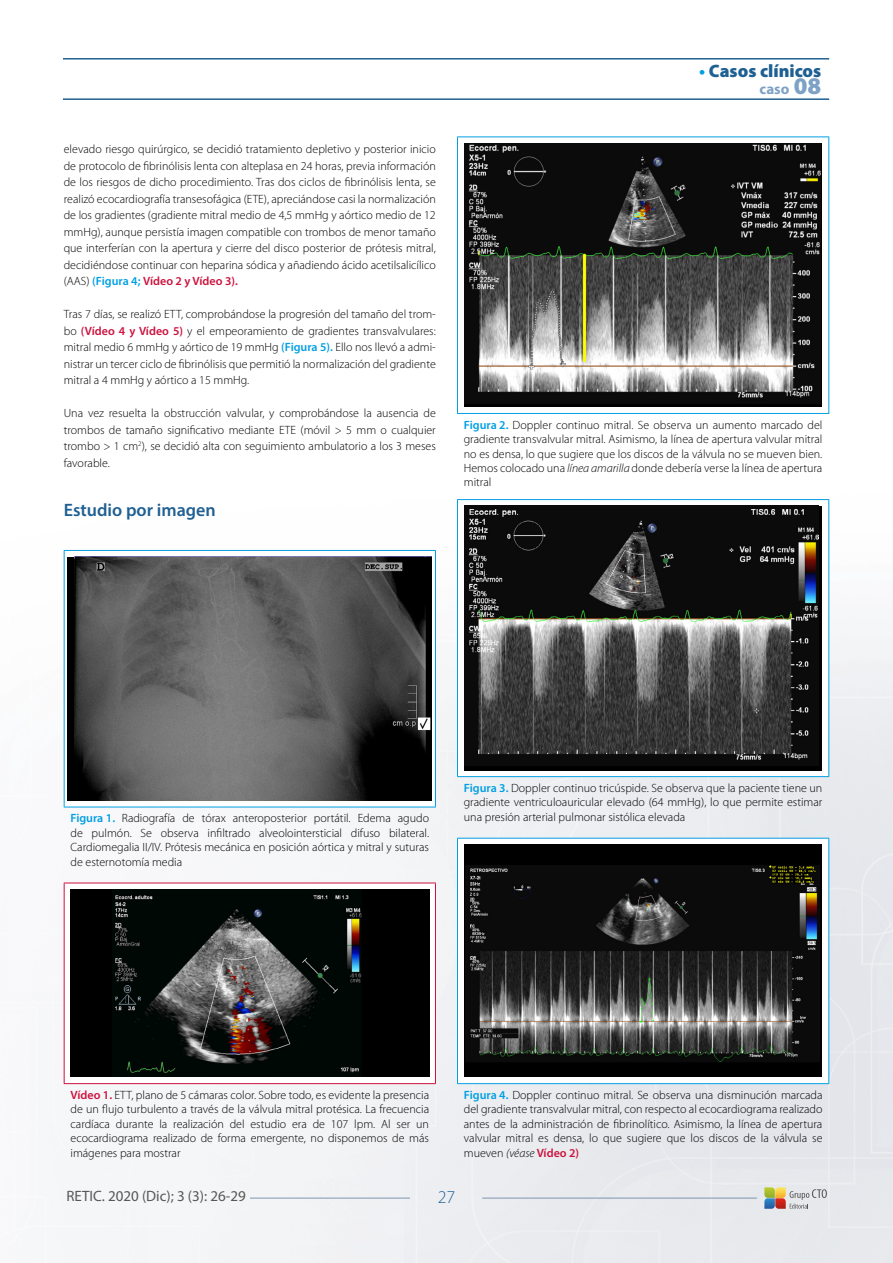
<style>
.page{position:relative;width:893px;height:1263px;background:#fff}
.page>*{position:absolute;margin:0;border:0;box-sizing:border-box;transform-origin:0 0}
.t1{font:600 18px "Myriad Pro";color:#1f6092}
.t2{font:900 18px "Myriad Pro";color:#1f6092}
.t3{font:300 18px "Myriad Pro";color:#1f6092}
.t4{font:15px "Myriad Pro";color:#575756}
.t5{font:700 15px "Myriad Pro";color:#7da2c5}
.t6{font:300 12px/14.4px "Myriad Pro";color:#000;text-align:justify}
.s1{font-weight:600;color:#009fe3}
.s2{font-weight:600;color:#cd123e}
.s3{font-weight:700;color:#009fe3}
.s4{font-style:inherit}
.s5{font-weight:900;font-size:24px}
.s6{font-style:italic}
</style>
<div class="page">
<img style="left:62px;top:58px;width:831px;height:1205px">
<svg style="left:764px;top:1187px;width:63px;height:22px"></svg>
<hr style="left:482px;top:1198px;width:275px;height:1px;background:#7e94b0">
<hr style="left:63px;top:58px;width:766px;height:2px;background:#1f6092">
<hr style="left:63px;top:98px;width:766px;height:2px;background:#1f6092">
<hr style="left:250px;top:1198px;width:160px;height:1px;background:#7e94b0">
<svg style="left:65px;top:551px;width:370px;height:256px"></svg>
<hr style="left:64px;top:550px;width:372px;height:1px;background:#009fe3">
<hr style="left:64px;top:551px;width:1px;height:256px;background:#009fe3">
<hr style="left:435px;top:551px;width:1px;height:256px;background:#009fe3">
<hr style="left:64px;top:807px;width:372px;height:1px;background:#009fe3">
<div style="left:68px;top:557px;width:364px;height:243px;background:#000"></div>
<img style="left:75px;top:557px;width:356px;height:243px">
<div style="left:64px;top:883px;width:371px;height:200px;background:#fff"></div>
<hr style="left:64px;top:883px;width:372px;height:1px;background:#cd123e">
<hr style="left:64px;top:883px;width:1px;height:200px;background:#cd123e">
<hr style="left:435px;top:883px;width:1px;height:200px;background:#cd123e">
<hr style="left:64px;top:1083px;width:372px;height:1px;background:#cd123e">
<div style="left:70px;top:889px;width:359px;height:188px;background:#000"></div>
<img style="left:115px;top:895px;width:247px;height:179px">
<svg style="left:457px;top:137px;width:372px;height:276px"></svg>
<hr style="left:457px;top:137px;width:372px;height:1px;background:#009fe3">
<hr style="left:457px;top:137px;width:1px;height:276px;background:#009fe3">
<hr style="left:828px;top:137px;width:1px;height:276px;background:#009fe3">
<hr style="left:457px;top:413px;width:372px;height:1px;background:#009fe3">
<img style="left:465px;top:143px;width:356px;height:261px">
<div style="left:457px;top:500px;width:372px;height:277px;background:#fff"></div>
<hr style="left:457px;top:499px;width:372px;height:1px;background:#009fe3">
<hr style="left:457px;top:500px;width:1px;height:276px;background:#009fe3">
<hr style="left:828px;top:500px;width:1px;height:276px;background:#009fe3">
<hr style="left:457px;top:776px;width:372px;height:1px;background:#009fe3">
<div style="left:465px;top:506px;width:357px;height:264px;background:#000"></div>
<img style="left:465px;top:506px;width:354px;height:260px">
<div style="left:457px;top:838px;width:372px;height:245px;background:#fff"></div>
<hr style="left:457px;top:838px;width:372px;height:1px;background:#009fe3">
<hr style="left:457px;top:838px;width:1px;height:245px;background:#009fe3">
<hr style="left:828px;top:838px;width:1px;height:245px;background:#009fe3">
<hr style="left:457px;top:1083px;width:372px;height:1px;background:#009fe3">
<div style="left:465px;top:844px;width:357px;height:233px;background:#000"></div>
<img style="left:466px;top:866px;width:353px;height:196px">
<p class="t6" style="left:64px;top:141px;width:374px;line-height:16.5px">elevado riesgo quirúrgico, se decidió tratamiento depletivo y posterior inicio de protocolo de fibrinólisis lenta con alteplasa en 24 horas, previa información de los riesgos de dicho procedimiento. Tras dos ciclos de fibrinólisis lenta, se realizó ecocardiografía transesofágica (ETE), apreciándose casi la normalización de los gradientes (gradiente mitral medio de 4,5 mmHg y aórtico medio de 12 mmHg), aunque persistía imagen compatible con trombos de menor tamaño que interferían con la apertura y cierre del disco posterior de prótesis mitral, decidiéndose continuar con heparina sódica y añadiendo ácido acetilsalicílico (AAS) <span class="s1">(Figura 4;</span> <span class="s2">Vídeo 2 y Vídeo 3).</span></p>
<p class="t6" style="left:64px;top:306px;width:374px;line-height:16.5px">Tras 7 días, se realizó ETT, comprobándose la progresión del tamaño del trom&shy;bo <span class="s2">(Vídeo 4 y Vídeo 5)</span> y el empeoramiento de gradientes transvalvulares: mitral medio 6 mmHg y aórtico de 19 mmHg <span class="s1">(Figura 5).</span> Ello nos llevó a admi&shy;nistrar un tercer ciclo de fibrinólisis que permitió la normalización del gradiente mitral a 4 mmHg y aórtico a 15 mmHg.</p>
<p class="t6" style="left:64px;top:405px;width:374px;line-height:16.5px">Una vez resuelta la obstrucción valvular, y comprobándose la ausencia de trombos de tamaño significativo mediante ETE (móvil &gt; 5 mm o cualquier trombo &gt; 1 cm<sup>2</sup>), se decidió alta con seguimiento ambulatorio a los 3 meses favorable.</p>
<h1 class="t1" style="left:64px;top:499px;width:154px">Estudio por imagen</h1>
<h1 class="t2" style="left:699px;top:59px;width:124px"><span class="s3">•</span> <span class="s4">C</span>asos clínicos</h1>
<p class="t5" style="left:759px;top:79px;width:63px">caso <span class="s5">08</span></p>
<p class="t6" style="left:464px;top:418px;width:360px"><span class="s1">Figura 2.</span> Doppler continuo mitral. Se observa un aumento marcado del gradiente transvalvular mitral. Asimismo, la línea de apertura valvular mitral no es densa, lo que sugiere que los discos de la válvula no se mueven bien.<br>Hemos colocado una <span class="s6">línea amarilla</span> donde debería verse la línea de apertura mitral</p>
<p class="t6" style="left:71px;top:811px;width:360px"><span class="s1">Figura 1.</span> Radiografía de tórax anteroposterior portátil. Edema agudo de pulmón. Se observa infiltrado alveolointersticial difuso bilateral.<br>Cardiomegalia II/IV. Prótesis mecánica en posición aórtica y mitral y suturas de esternotomía media</p>
<p class="t6" style="left:464px;top:781px;width:360px"><span class="s1">Figura 3.</span> Doppler continuo tricúspide. Se observa que la paciente tiene un gradiente ventriculoauricular elevado (64 mmHg), lo que permite estimar una presión arterial pulmonar sistólica elevada</p>
<p class="t6" style="left:71px;top:1088px;width:360px"><span class="s2">Vídeo 1.</span> ETT, plano de 5 cámaras color. Sobre todo, es evidente la presencia de un flujo turbulento a través de la válvula mitral protésica. La frecuencia cardíaca durante la realización del estudio era de 107 lpm. Al ser un ecocardiograma realizado de forma emergente, no disponemos de más imágenes para mostrar</p>
<p class="t6" style="left:464px;top:1088px;width:360px"><span class="s1">Figura 4.</span> Doppler continuo mitral. Se observa una disminución marcada del gradiente transvalvular mitral, con respecto al ecocardiograma realizado antes de la administración de fibrinolítico. Asimismo, la línea de apertura valvular mitral es densa, lo que sugiere que los discos de la válvula se mueven <span class="s6">(véase</span> <span class="s2">Vídeo 2)</span></p>
<p class="t4" style="left:66px;top:1187px;width:181px">RETIC. 2020 (Dic); 3 (3): 26-29</p>
<h1 class="t3" style="left:438px;top:1187px;width:19px">27</h1>
</div>
